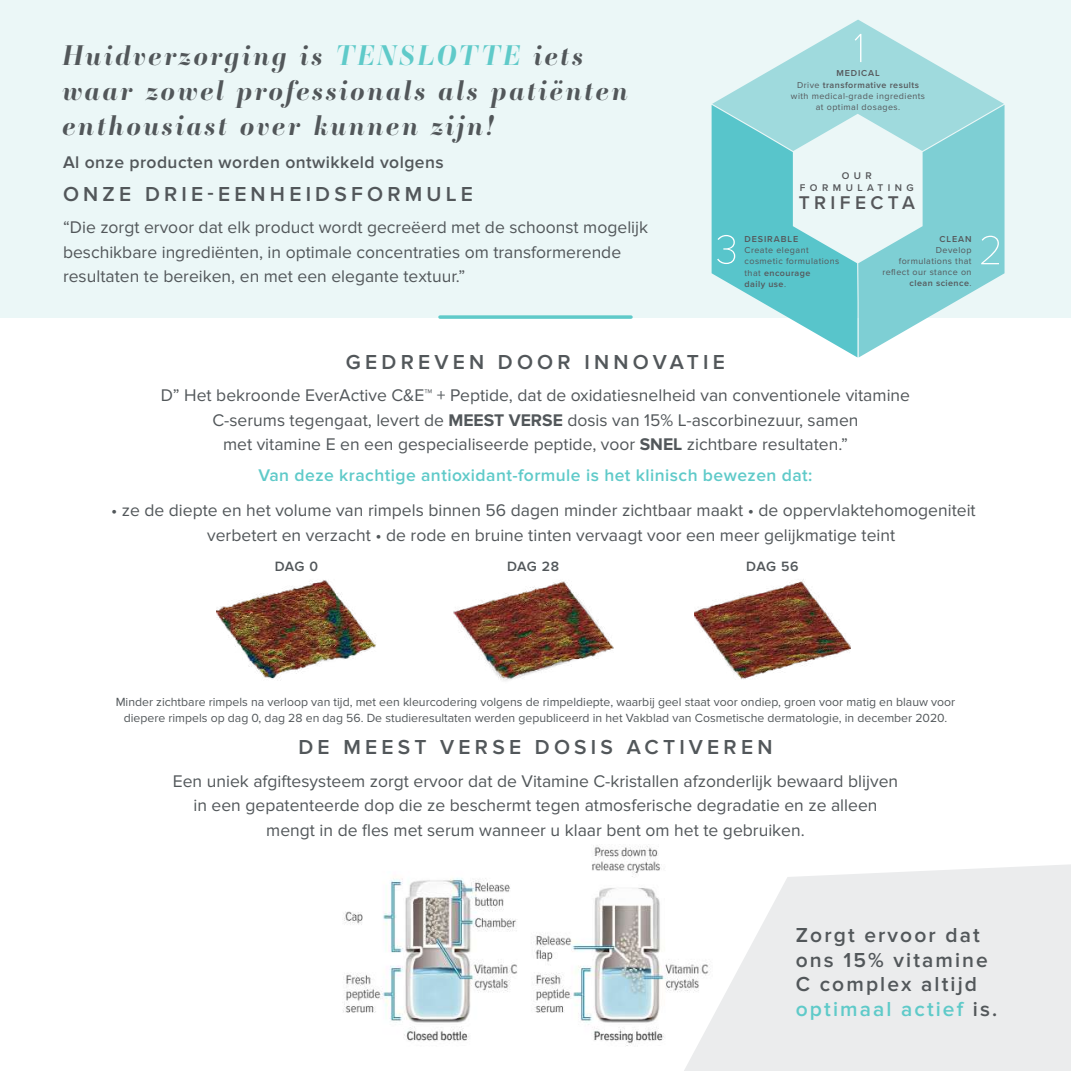
<style>
.page{position:relative;width:1071px;height:1071px;background:#fff}
.page>*{position:absolute;margin:0;border:0;box-sizing:border-box;transform-origin:0 0}
.t1{font:italic 700 28px/35px "Ambroise Std";letter-spacing:.1em;color:#52575a}
.t2{font:600 21px "Proxima Nova";letter-spacing:.2em;color:#52575a}
.t3{font:600 21px/24.5px "Proxima Nova";letter-spacing:.1em;color:#52575a}
.t4{font:600 19.07px "Proxima Nova";letter-spacing:.23em;color:#55575a}
.t5{font:17.5px/24.5px "Proxima Nova";color:#52575a}
.t6{font:600 17.5px "Proxima Nova";letter-spacing:.025em;color:#5fcac9}
.t7{font:600 17.5px "Proxima Nova";letter-spacing:.025em;color:#52575a}
.t8{font:600 14px "Proxima Nova";letter-spacing:.015em;color:#52575a}
.t9{font:12.25px/15.8px "Proxima Nova";color:#52575a;text-align:center}
.t10{font:600 10.15px/12.1px "Proxima Nova";letter-spacing:.44em;color:#55575a;text-align:center}
.t11{font:8.92px/11.2px "Proxima Nova";letter-spacing:.05em;color:#55575a;text-align:center}
.t12{font:600 8.92px "Proxima Nova";letter-spacing:.1em;color:#55575a}
.s1{color:#5fcac9}
.s2{font-weight:600}
.s3{font-weight:700}
</style>
<div class="page">
<img style="left:343px;top:845px;width:341px;height:201px">
<svg style="left:684px;top:864px;width:387px;height:207px;fill:#ebeced"></svg>
<div style="left:0;top:0;width:1071px;height:317px;background:#ebf7f7"></div>
<svg style="left:712px;top:20px;width:293px;height:338px"></svg>
<img style="left:217px;top:580px;width:159px;height:101px">
<img style="left:453px;top:581px;width:160px;height:100px">
<img style="left:694px;top:579px;width:157px;height:101px">
<svg style="left:440px;top:315px;width:191px;height:4px"></svg>
<h1 class="t1" style="left:63px;top:38px;width:567px">Huidverzorging is <span class="s1">TENSLOTTE</span> iets waar zowel professionals als patiënten enthousiast over kunnen zijn!</h1>
<p class="t7" style="left:63px;top:152px;width:382px">Al onze producten worden ontwikkeld volgens</p>
<p class="t2" style="left:63px;top:182px;width:411px">ONZE DRIE-EENHEIDSFORMULE</p>
<p class="t5" style="left:63px;top:215px;width:587px">“Die zorgt ervoor dat elk product wordt gecreëerd met de schoonst mogelijk beschikbare ingrediënten, in optimale concentraties om transformerende resultaten te bereiken, en met een elegante textuur.”</p>
<p class="t11" style="left:791px;top:67px;width:136px"><span class="s2">MEDICAL<br></span>Drive <span class="s2">transformative results </span>with medical-grade ingredients at optimal dosages.</p>
<p class="t10" style="left:800px;top:169px;width:115px">OUR<br>FORMULATING</p>
<p class="t4" style="left:799px;top:188px;width:118px">TRIFECTA</p>
<p class="t12" style="left:745px;top:232px;width:55px">DESIRABLE</p>
<p class="t11" style="left:745px;top:244px;width:96px;text-align:left">Create elegant cosmetic formulations that <span class="s2">encourage<br>daily use</span>.</p>
<p class="t12" style="left:940px;top:232px;width:33px">CLEAN</p>
<p class="t11" style="left:882px;top:244px;width:91px;text-align:right">Develop formulations that reflect our stance on <span class="s2">clean science</span>.</p>
<p class="t2" style="left:346px;top:350px;width:381px">GEDREVEN DOOR INNOVATIE</p>
<p class="t5" style="left:161px;top:383px;width:751px;text-align:center">D” Het bekroonde EverActive C&amp;E™ + Peptide, dat de oxidatiesnelheid van conventionele vitamine<br>C-serums tegengaat, levert de <span class="s3">MEEST VERSE</span> dosis van 15% L-ascorbinezuur, samen<br>met vitamine E en een gespecialiseerde peptide, voor <span class="s3">SNEL</span> zichtbare resultaten.”</p>
<p class="t6" style="left:258px;top:465px;width:556px">Van deze krachtige antioxidant-formule is het klinisch bewezen dat:</p>
<p class="t5" style="left:207px;top:498px;width:770px;text-indent:-96px">• ze de diepte en het volume van rimpels binnen 56 dagen minder zichtbaar maakt • de oppervlaktehomogeniteit verbetert en verzacht • de rode en bruine tinten vervaagt voor een meer gelijkmatige teint</p>
<p class="t8" style="left:275px;top:558px;width:45px">DAG 0</p>
<p class="t8" style="left:507px;top:558px;width:54px">DAG 28</p>
<p class="t8" style="left:746px;top:558px;width:54px">DAG 56</p>
<p class="t9" style="left:116px;top:694px;width:841px">Minder zichtbare rimpels na verloop van tijd, met een kleurcodering volgens de rimpeldiepte, waarbij geel staat voor ondiep, groen voor matig en blauw voor diepere rimpels op dag 0, dag 28 en dag 56. De studieresultaten werden gepubliceerd in het Vakblad van Cosmetische dermatologie, in december 2020.</p>
<p class="t2" style="left:299px;top:735px;width:475px">DE MEEST VERSE DOSIS ACTIVEREN</p>
<p class="t5" style="left:173px;top:769px;width:727px;text-align:center">Een uniek afgiftesysteem zorgt ervoor dat de Vitamine C-kristallen afzonderlijk bewaard blijven in een gepatenteerde dop die ze beschermt tegen atmosferische degradatie en ze alleen mengt in de fles met serum wanneer u klaar bent om het te gebruiken.</p>
<p class="t3" style="left:796px;top:924px;width:203px">Zorgt ervoor dat ons 15% vitamine<br>C complex altijd <span class="s1">optimaal actief</span> is.</p>
</div>
